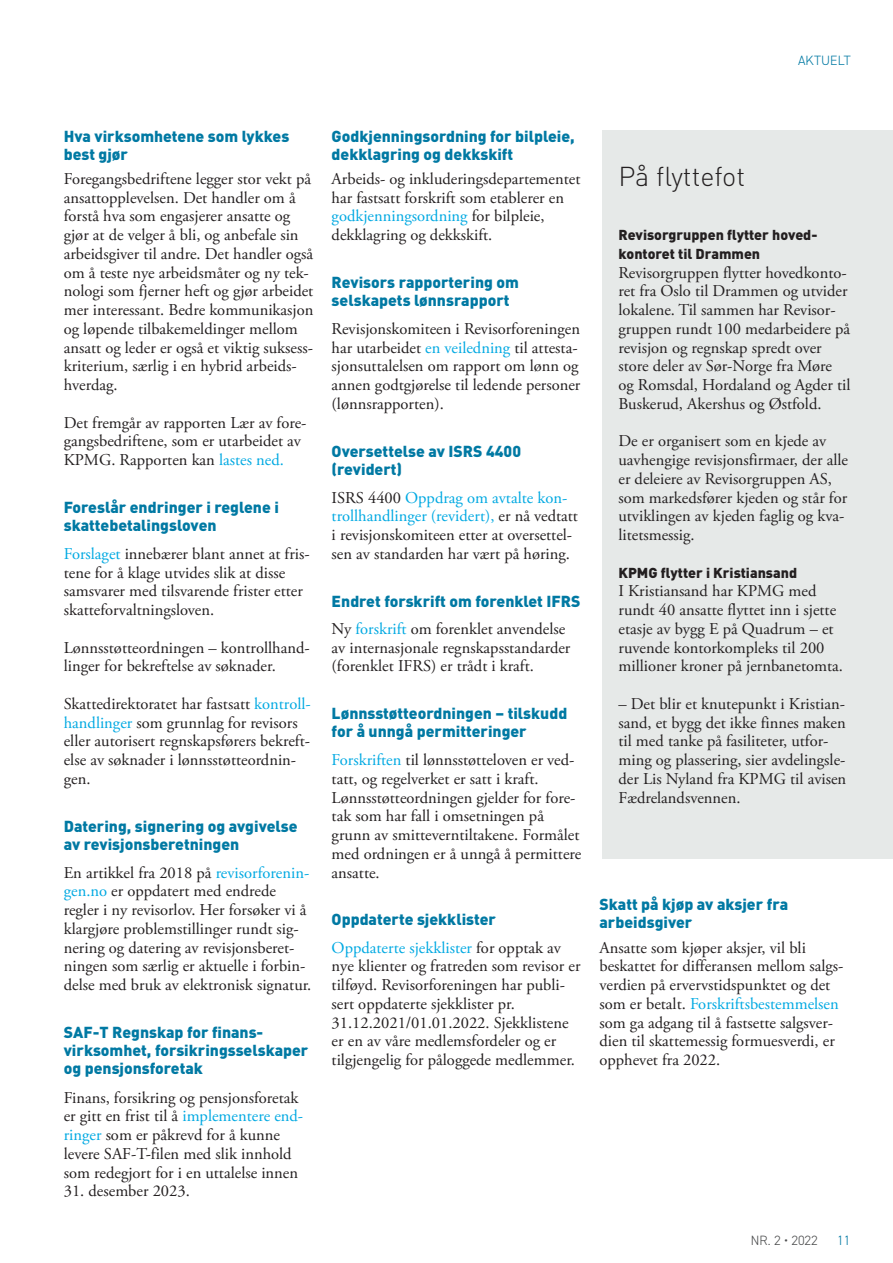
<style>
.page{position:relative;width:893px;height:1263px;background:#fff}
.page>*{position:absolute;margin:0;border:0;box-sizing:border-box;transform-origin:0 0}
.t1{font:300 27px "DIN Pro";color:#231f20}
.t2{font:16.5px/18.8px "Adobe Garamond Pro";color:#231f20}
.t3{font:900 15.75px/18px "DIN Pro";color:#0079a3}
.t4{font:900 14.25px/18.8px "DIN Pro";color:#231f20}
.t5{font:300 13.5px "DIN2014";color:#4b4c4d}
.t6{font:300 13.5px "DIN2014";letter-spacing:.01em;color:#0079a3}
.s1{color:#00a9e2}
</style>
<div class="page">
<div style="left:602px;top:130px;width:291px;height:729px;background:#e6e9e8"></div>
<p class="t6" style="left:798px;top:52px;width:54px">AKTUELT</p>
<p class="t3" style="left:64px;top:126px;width:227px">Hva virksomhetene som lykkes best gjør</p>
<p class="t2" style="left:64px;top:170px;width:251px">Foregangsbedriftene legger stor vekt på ansattopplevelsen. Det handler om å forstå hva som engasjerer ansatte og gjør at de velger å bli, og anbefale sin arbeidsgiver til andre. Det handler også om å teste nye arbeidsmåter og ny tek&shy;nologi som fjerner heft og gjør arbeidet mer interessant. Bedre kommunikasjon og løpende tilbakemeldinger mellom ansatt og leder er også et viktig suksess&shy;kriterium, særlig i en hybrid arbeids&shy;hverdag.</p>
<p class="t2" style="left:64px;top:413px;width:244px">Det fremgår av rapporten Lær av fore&shy;gangsbedriftene, som er utarbeidet av<br>KPMG. Rapporten kan <span class="s1">lastes ned.</span></p>
<p class="t3" style="left:64px;top:497px;width:217px">Foreslår endringer i reglene i skattebetalingsloven</p>
<p class="t2" style="left:64px;top:545px;width:247px"><span class="s1">Forslaget</span> innebærer blant annet at fris&shy;tene for å klage utvides slik at disse samsvarer med tilsvarende frister etter skatteforvaltningsloven.</p>
<p class="t2" style="left:64px;top:639px;width:247px">Lønnsstøtteordningen – kontrollhand&shy;linger for bekreftelse av søknader.</p>
<p class="t2" style="left:64px;top:695px;width:249px">Skattedirektoratet har fastsatt <span class="s1">kontroll&shy;handlinger</span> som grunnlag for revisors eller autorisert regnskapsførers bekreft&shy;else av søknader i lønnsstøtteordnin&shy;gen.</p>
<p class="t3" style="left:64px;top:816px;width:235px">Datering, signering og avgivelse av revisjonsberetningen</p>
<p class="t2" style="left:64px;top:864px;width:249px">En artikkel fra 2018 på <span class="s1">revisorforenin&shy;gen.no</span> er oppdatert med endrede regler i ny revisorlov. Her forsøker vi å klargjøre problemstillinger rundt sig&shy;nering og datering av revisjonsberet&shy;ningen som særlig er aktuelle i forbin&shy;delse med bruk av elektronisk signatur.</p>
<p class="t3" style="left:64px;top:1022px;width:246px">SAF-T Regnskap for finans&shy;virksomhet, forsikringsselskaper og pensjonsforetak</p>
<p class="t2" style="left:64px;top:1089px;width:241px">Finans, forsikring og pensjonsforetak er gitt en frist til å <span class="s1">implementere end&shy;ringer</span> som er påkrevd for å kunne levere SAF-T-filen med slik innhold som redegjort for i en uttalelse innen</p>
<p class="t2" style="left:64px;top:1182px;width:128px">31. desember 2023.</p>
<p class="t3" style="left:332px;top:126px;width:245px">Godkjenningsordning for bilpleie, dekklagring og dekkskift</p>
<p class="t2" style="left:332px;top:170px;width:250px">Arbeids- og inkluderingsdepartementet har fastsatt forskrift som etablerer en <span class="s1">godkjenningsordning</span> for bilpleie, dekklagring og dekkskift.</p>
<p class="t3" style="left:332px;top:272px;width:189px">Revisors rapportering om selskapets lønnsrapport</p>
<p class="t2" style="left:332px;top:320px;width:250px">Revisjonskomiteen i Revisorforeningen har utarbeidet <span class="s1">en veiledning</span> til attesta&shy;sjonsuttalelsen om rapport om lønn og annen godtgjørelse til ledende personer (lønnsrapporten).</p>
<p class="t3" style="left:332px;top:441px;width:191px">Oversettelse av ISRS 4400 (revidert)</p>
<p class="t2" style="left:332px;top:489px;width:248px">ISRS 4400 <span class="s1">Oppdrag om avtalte kon&shy;trollhandlinger (revidert),</span> er nå vedtatt i revisjonskomiteen etter at oversettel&shy;sen av standarden har vært på høring.</p>
<p class="t3" style="left:332px;top:591px;width:250px">Endret forskrift om forenklet IFRS</p>
<p class="t2" style="left:332px;top:620px;width:240px">Ny <span class="s1">forskrift</span> om forenklet anvendelse av internasjonale regnskapsstandarder (forenklet IFRS) er trådt i kraft.</p>
<p class="t3" style="left:332px;top:704px;width:237px">Lønnsstøtteordningen – tilskudd for å unngå permitteringer</p>
<p class="t2" style="left:332px;top:751px;width:251px"><span class="s1">Forskriften</span> til lønnsstøtteloven er ved&shy;tatt, og regelverket er satt i kraft.<br>Lønnsstøtteordningen gjelder for fore&shy;tak som har fall i omsetningen på grunn av smitteverntiltakene. Formålet med ordningen er å unngå å permittere ansatte.</p>
<p class="t3" style="left:332px;top:910px;width:166px">Oppdaterte sjekklister</p>
<p class="t2" style="left:332px;top:939px;width:250px"><span class="s1">Oppdaterte sjekklister</span> for opptak av nye klienter og fratreden som revisor er tilføyd. Revisorforeningen har publi&shy;sert oppdaterte sjekklister pr.<br>31.12.2021/01.01.2022. Sjekklistene er en av våre medlemsfordeler og er tilgjengelig for påloggede medlemmer.</p>
<h1 class="t1" style="left:618px;top:158px;width:128px">På flyttefot</h1>
<p class="t4" style="left:618px;top:225px;width:199px">Revisorgruppen flytter hoved&shy;kontoret til Drammen</p>
<p class="t2" style="left:618px;top:264px;width:233px">Revisorgruppen flytter hovedkonto&shy;ret fra Oslo til Drammen og utvider lokalene. Til sammen har Revisor&shy;gruppen rundt 100 medarbeidere på revisjon og regnskap spredt over store deler av Sør-Norge fra Møre og Romsdal, Hordaland og Agder til Buskerud, Akershus og Østfold.</p>
<p class="t2" style="left:618px;top:432px;width:231px">De er organisert som en kjede av uavhengige revisjonsfirmaer, der alle er deleiere av Revisorgruppen AS, som markedsfører kjeden og står for utviklingen av kjeden faglig og kva&shy;litetsmessig.</p>
<p class="t4" style="left:618px;top:562px;width:180px">KPMG flytter i Kristiansand</p>
<p class="t2" style="left:618px;top:582px;width:226px">I Kristiansand har KPMG med rundt 40 ansatte flyttet inn i sjette etasje av bygg E på Quadrum – et ruvende kontorkompleks til 200 millioner kroner på jernbanetomta.</p>
<p class="t2" style="left:618px;top:695px;width:229px">– Det blir et knutepunkt i Kristian&shy;sand, et bygg det ikke finnes maken til med tanke på fasiliteter, utfor&shy;ming og plassering, sier avdelingsle&shy;der Lis Nyland fra KPMG til avisen Fædrelandsvennen.</p>
<p class="t3" style="left:599px;top:894px;width:190px">Skatt på kjøp av aksjer fra arbeidsgiver</p>
<p class="t2" style="left:599px;top:939px;width:246px">Ansatte som kjøper aksjer, vil bli beskattet for differansen mellom salgs&shy;verdien på ervervstidspunktet og det som er betalt. <span class="s1">Forskriftsbestemmelsen </span>som ga adgang til å fastsette salgsver&shy;dien til skattemessig formuesverdi, er opphevet fra 2022.</p>
<p class="t5" style="left:751px;top:1232px;width:69px">NR. 2 • 2022</p>
<p class="t6" style="left:837px;top:1232px;width:15px">11</p>
</div>
